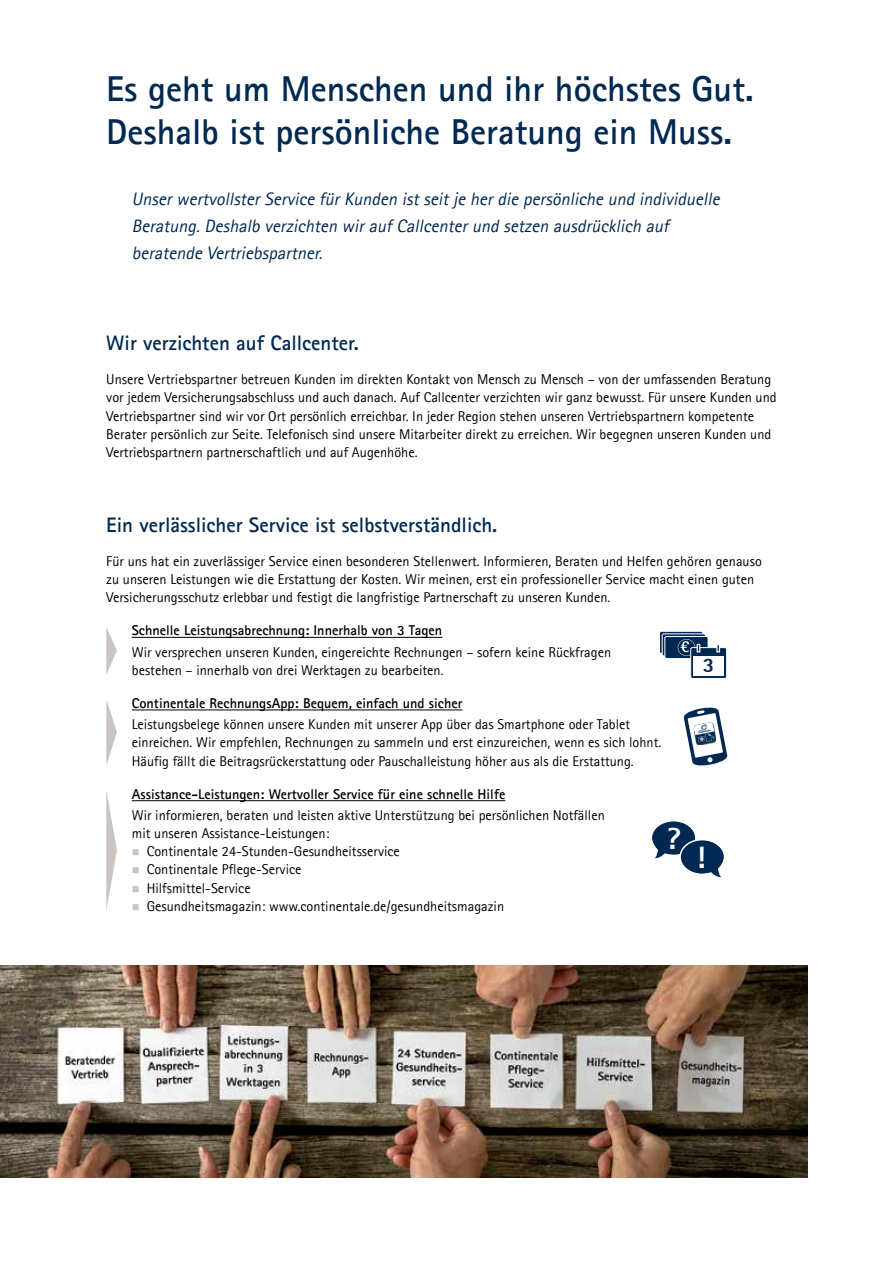
<style>
.page{position:relative;width:893px;height:1263px;background:#fff}
.page>*{position:absolute;margin:0;border:0;box-sizing:border-box;transform-origin:0 0}
.t1{font:700 36px/43.2px "Agfa Rotis Sans Serif";color:#002851}
.t2{font:800 30.3px "Agfa Rotis Sans Serif";color:#fff}
.t3{font:700 21px "Agfa Rotis Sans Serif";color:#002851}
.t4{font:800 20.55px "Agfa Rotis Sans Serif";color:#002851}
.t5{font:italic 18px/27px "Agfa Rotis Sans Serif";color:#002851}
.t6{font:14.25px/18.1px "Agfa Rotis Sans Serif";color:#000}
.t7{font:700 14.25px "Agfa Rotis Sans Serif";color:#000}
</style>
<div class="page">
<svg style="left:659px;top:631px;width:44px;height:22px"></svg>
<div style="left:659px;top:631px;width:44px;height:23px;border:1px solid #fff;border-radius:2px"></div>
<div style="left:662px;top:634px;width:43px;height:22px;background:#002851;border-radius:2px"></div>
<div style="left:662px;top:633px;width:44px;height:23px;border:1px solid #fff;border-radius:2px"></div>
<div style="left:665px;top:636px;width:43px;height:23px;background:#002851;border-radius:2px"></div>
<div style="left:664px;top:636px;width:44px;height:23px;border:1px solid #fff;border-radius:2px"></div>
<div style="left:691px;top:648px;width:36px;height:30px;background:#002851;border-radius:2px"></div>
<div style="left:690px;top:647px;width:37px;height:32px;border:1px solid #fff;border-radius:2px"></div>
<div style="left:693px;top:656px;width:31px;height:20px;background:#fff"></div>
<svg style="left:672px;top:634px;width:28px;height:22px"></svg>
<svg style="left:716px;top:645px;width:4px;height:7px"></svg>
<svg style="left:683px;top:707px;width:45px;height:59px"></svg>
<img style="left:0;top:965px;width:808px;height:213px">
<hr style="left:132px;top:637px;width:310px;height:1px;background:#000">
<hr style="left:132px;top:710px;width:330px;height:1px;background:#000">
<hr style="left:132px;top:800px;width:373px;height:1px;background:#000">
<svg style="left:106px;top:627px;width:11px;height:47px"></svg>
<svg style="left:106px;top:700px;width:11px;height:65px"></svg>
<svg style="left:106px;top:791px;width:11px;height:119px"></svg>
<svg style="left:652px;top:821px;width:72px;height:57px"></svg>
<h1 class="t1" style="left:106px;top:67px;width:649px">Es geht um Menschen und ihr höchstes Gut.<br>Deshalb ist persönliche Beratung ein Muss.</h1>
<p class="t5" style="left:132px;top:185px;width:593px">UnserwertvollsterService fürKunden istseitje herdie persönliche und individuelle<br>Beratung.Deshalb verzichten wiraufCallcenterund setzen ausdrücklich auf beratende Vertriebspartner.</p>
<h3 class="t3" style="left:106px;top:330px;width:254px">Wir verzichten auf Callcenter.</h3>
<p class="t6" style="left:106px;top:370px;width:672px">Unsere Vertriebspartner betreuen Kunden im direkten Kontakt von Mensch zu Mensch – von der umfassenden Beratung vor jedem Versicherungsabschluss und auch danach. Auf Callcenter verzichten wir ganz bewusst. Für unsere Kunden und Vertriebspartner sind wir vor Ort persönlich erreichbar. In jeder Region stehen unseren Vertriebspartnern kompetente Berater persönlich zur Seite. Telefonisch sind unsere Mitarbeiter direkt zu erreichen. Wir begegnen unseren Kunden und Vertriebspartnern partnerschaftlich und auf Augenhöhe.</p>
<h3 class="t3" style="left:106px;top:511px;width:393px">Ein verlässlicher Service ist selbstverständlich.</h3>
<p class="t6" style="left:106px;top:552px;width:657px">Für uns hat ein zuverlässiger Service einen besonderen Stellenwert. Informieren, Beraten und Helfen gehören genauso zu unseren Leistungen wie die Erstattung der Kosten. Wir meinen, erst ein professioneller Service macht einen guten<br>Versicherungsschutz erlebbar und festigt die langfristige Partnerschaft zu unseren Kunden.</p>
<p class="t7" style="left:132px;top:622px;width:312px">Schnelle Leistungsabrechnung: Innerhalb von 3 Tagen</p>
<p class="t6" style="left:132px;top:642px;width:481px">Wir versprechen unseren Kunden, eingereichte Rechnungen – sofern keine Rückfragen bestehen – innerhalb von drei Werktagen zu bearbeiten.</p>
<p class="t7" style="left:132px;top:694px;width:332px">Continentale RechnungsApp: Bequem, einfach und sicher</p>
<p class="t6" style="left:132px;top:715px;width:531px">Leistungsbelege können unsere Kunden mit unserer App über das Smartphone oder Tablet einreichen. Wir empfehlen, Rechnungen zu sammeln und erst einzureichen, wenn es sich lohnt.<br>Häufig fällt die Beitragsrückerstattung oder Pauschalleistung höher aus als die Erstattung.</p>
<p class="t7" style="left:132px;top:785px;width:375px">Assistance-Leistungen: Wertvoller Service für eine schnelle Hilfe</p>
<p class="t6" style="left:132px;top:806px;width:475px">Wir informieren, beraten und leisten aktive Unterstützung bei persönlichen Notfällen</p>
<p class="t6" style="left:132px;top:824px;width:199px">mit unseren Assistance-Leistungen:</p>
<p class="t6" style="left:147px;top:842px;width:255px">Continentale 24-Stunden-Gesundheitsservice</p>
<p class="t6" style="left:147px;top:860px;width:156px">Continentale Pflege-Service</p>
<p class="t6" style="left:147px;top:878px;width:105px">Hilfsmittel-Service</p>
<p class="t6" style="left:147px;top:897px;width:359px">Gesundheitsmagazin: www.continentale.de/gesundheitsmagazin</p>
<h2 class="t2" style="left:667px;top:819px;width:16px">?</h2>
<h3 class="t4" style="left:703px;top:652px;width:13px">3</h3>
</div>
